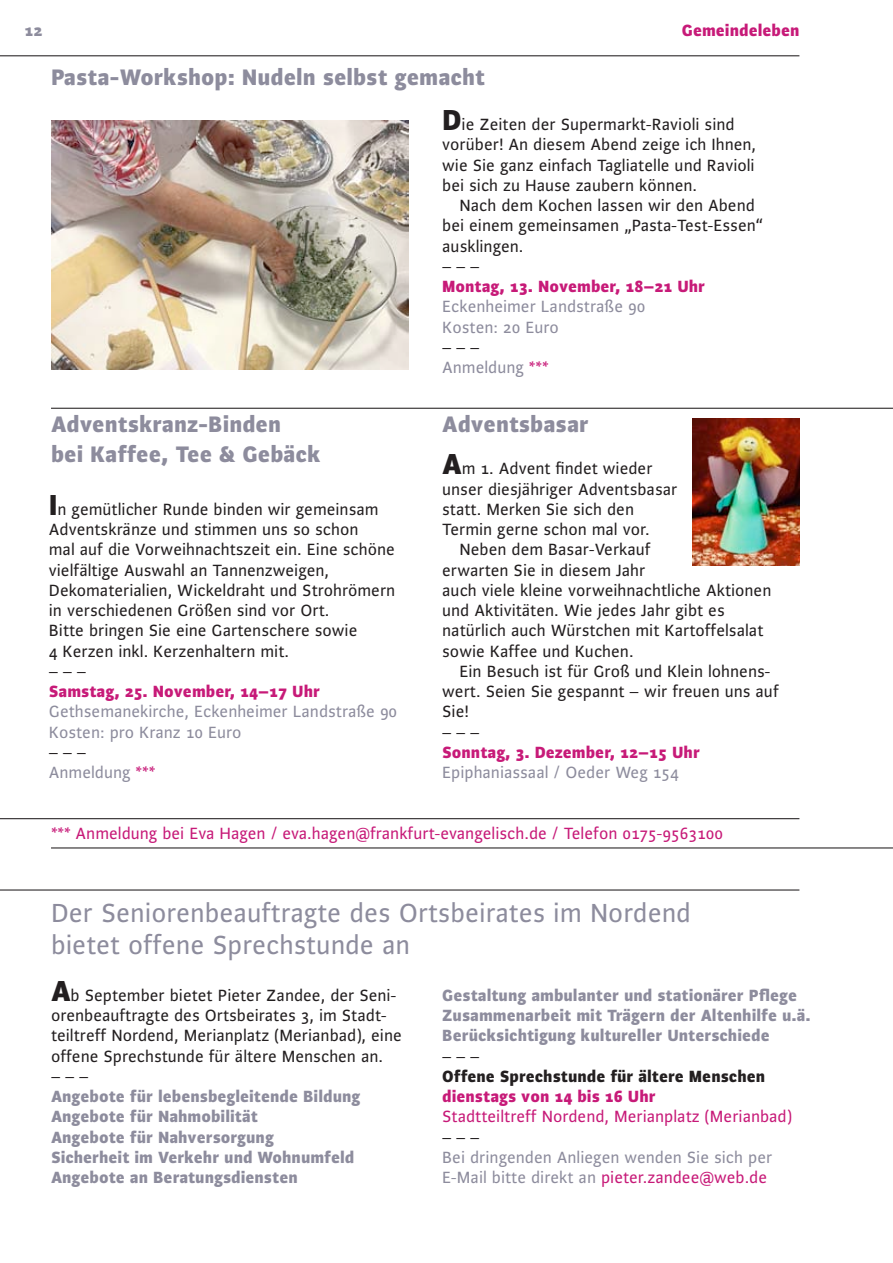
<style>
.page{position:relative;width:893px;height:1263px;background:#fff}
.page>*{position:absolute;margin:0;border:0;box-sizing:border-box;transform-origin:0 0}
.t1{font:27.75px/32.2px "Alibi Roman Os F";color:#8d8c9d}
.t2{font:800 23.85px/30px "Alibi";color:#8d8c9d}
.t3{font:17.25px/20.2px "Alibi Roman Os F";color:#231f20}
.t4{font:800 17.25px/20.2px "Alibi";color:#8d8c9d}
.t5{font:17.25px/20.2px "Alibi Roman Os F";color:#8d8c9d}
.t6{font:17.25px "Alibi Roman Os F";color:#c71a78}
.t7{font:800 17.25px "Alibi";color:#c71a78}
.t8{font:800 17.25px "Alibi";color:#231f20}
.s1{font-family:"Alibi";font-weight:800;font-size:30.75px}
.s2{color:#231f20}
.s3{color:#c71a78}
</style>
<div class="page">
<hr style="left:0;top:55px;width:799px;height:1px;background:#231f20">
<img style="left:51px;top:121px;width:357px;height:249px">
<hr style="left:51px;top:408px;width:842px;height:1px;background:#231f20">
<hr style="left:51px;top:847px;width:842px;height:1px;background:#231f20">
<hr style="left:0;top:818px;width:799px;height:1px;background:#231f20">
<hr style="left:0;top:889px;width:799px;height:1px;background:#231f20">
<img style="left:692px;top:419px;width:107px;height:147px">
<p class="t4" style="left:25px;top:20px;width:19px">12</p>
<p class="t7" style="left:682px;top:19px;width:119px">Gemeindeleben</p>
<h2 class="t2" style="left:51px;top:61px;width:436px">Pasta-Workshop: Nudeln selbst gemacht</h2>
<h2 class="t2" style="left:51px;top:409px;width:271px">Adventskranz-Binden<br>bei Kaffee, Tee &amp; Gebäck</h2>
<p class="t3" style="left:49px;top:498px;width:348px"><span class="s1">I</span>n gemütlicher Runde binden wir gemeinsam Adventskränze und stimmen uns so schon<br>mal auf die Vorweihnachtszeit ein. Eine schöne vielfältige Auswahl an Tannenzweigen, Dekomaterialien, Wickeldraht und Strohrömern in verschiedenen Größen sind vor Ort.<br>Bitte bringen Sie eine Gartenschere sowie<br>4 Kerzen inkl. Kerzenhaltern mit.<br>–––</p>
<p class="t7" style="left:49px;top:680px;width:273px">Samstag, 25. November, 14–17 Uhr</p>
<p class="t5" style="left:49px;top:701px;width:350px">Gethsemanekirche, Eckenheimer Landstraße 90<br>Kosten: pro Kranz 10 Euro</p>
<p class="t5" style="left:49px;top:741px;width:108px"><span class="s2">–––<br></span>Anmeldung <span class="s3">***</span></p>
<p class="t3" style="left:442px;top:114px;width:315px"><span class="s1">D</span>ie Zeiten der Supermarkt-Ravioli sind vorüber! An diesem Abend zeige ich Ihnen, wie Sie ganz einfach Tagliatelle und Ravioli bei sich zu Hause zaubern können.</p>
<p class="t3" style="left:442px;top:195px;width:323px;text-indent:17px">Nach dem Kochen lassen wir den Abend bei einem gemeinsamen „Pasta-Test-Essen“ ausklingen.<br>–––</p>
<p class="t7" style="left:442px;top:275px;width:264px">Montag, 13. November, 18–21 Uhr</p>
<p class="t5" style="left:442px;top:296px;width:205px">Eckenheimer Landstraße 90<br>Kosten: 20 Euro</p>
<p class="t5" style="left:442px;top:336px;width:108px"><span class="s2">–––<br></span>Anmeldung <span class="s3">***</span></p>
<h2 class="t2" style="left:442px;top:409px;width:148px">Adventsbasar</h2>
<p class="t3" style="left:442px;top:458px;width:212px"><span class="s1">A</span>m 1. Advent findet wieder</p>
<p class="t3" style="left:442px;top:478px;width:237px">unser diesjähriger Adventsbasar</p>
<p class="t3" style="left:442px;top:498px;width:193px">statt. Merken Sie sich den</p>
<p class="t3" style="left:442px;top:519px;width:209px">Termin gerne schon mal vor.</p>
<p class="t3" style="left:459px;top:539px;width:193px">Neben dem Basar-Verkauf</p>
<p class="t3" style="left:442px;top:559px;width:205px">erwarten Sie in diesem Jahr</p>
<p class="t3" style="left:442px;top:579px;width:331px">auch viele kleine vorweihnachtliche Aktionen</p>
<p class="t3" style="left:442px;top:600px;width:284px">und Aktivitäten. Wie jedes Jahr gibt es</p>
<p class="t3" style="left:442px;top:620px;width:323px">natürlich auch Würstchen mit Kartoffelsalat</p>
<p class="t3" style="left:442px;top:640px;width:193px">sowie Kaffee und Kuchen.</p>
<p class="t3" style="left:459px;top:660px;width:312px">Ein Besuch ist für Groß und Klein lohnens-</p>
<p class="t3" style="left:442px;top:681px;width:338px">wert. Seien Sie gespannt – wir freuen uns auf</p>
<p class="t3" style="left:442px;top:701px;width:28px">Sie!</p>
<p class="t3" style="left:442px;top:721px;width:39px">–––</p>
<p class="t7" style="left:442px;top:741px;width:259px">Sonntag, 3. Dezember, 12–15 Uhr</p>
<p class="t5" style="left:442px;top:762px;width:238px">Epiphaniassaal / Oeder Weg 154</p>
<p class="t6" style="left:51px;top:822px;width:673px">*** Anmeldung bei Eva Hagen / eva.hagen@frankfurt-evangelisch.de / Telefon 0175-9563100</p>
<h1 class="t1" style="left:51px;top:895px;width:641px">Der Seniorenbeauftragte des Ortsbeirates im Nordend bietet offene Sprechstunde an</h1>
<p class="t3" style="left:51px;top:984px;width:352px"><span class="s1">A</span>b September bietet Pieter Zandee, der Seni&shy;orenbeauftragte des Ortsbeirates 3, im Stadt&shy;teiltreff Nordend, Merianplatz (Merianbad), eine offene Sprechstunde für ältere Menschen an. –––</p>
<p class="t4" style="left:51px;top:1085px;width:311px">Angebote für lebensbegleitende Bildung Angebote für Nahmobilität<br>Angebote für Nahversorgung<br>Sicherheit im Verkehr und Wohnumfeld Angebote an Beratungsdiensten</p>
<p class="t4" style="left:442px;top:984px;width:370px">Gestaltung ambulanter und stationärer Pflege<br>Zusammenarbeit mit Trägern der Altenhilfe u.ä.<br>Berücksichtigung kultureller Unterschiede</p>
<p class="t3" style="left:442px;top:1045px;width:39px">–––</p>
<p class="t8" style="left:442px;top:1065px;width:324px">Offene Sprechstunde für ältere Menschen</p>
<p class="t7" style="left:442px;top:1085px;width:215px">dienstags von 14 bis 16 Uhr</p>
<p class="t6" style="left:442px;top:1106px;width:351px">Stadtteiltreff Nordend, Merianplatz (Merianbad)</p>
<p class="t3" style="left:442px;top:1126px;width:39px">–––</p>
<p class="t5" style="left:442px;top:1146px;width:332px">Bei dringenden Anliegen wenden Sie sich per<br>E-Mail bitte direkt an <span class="s3">pieter.zandee@web.de</span></p>
</div>
